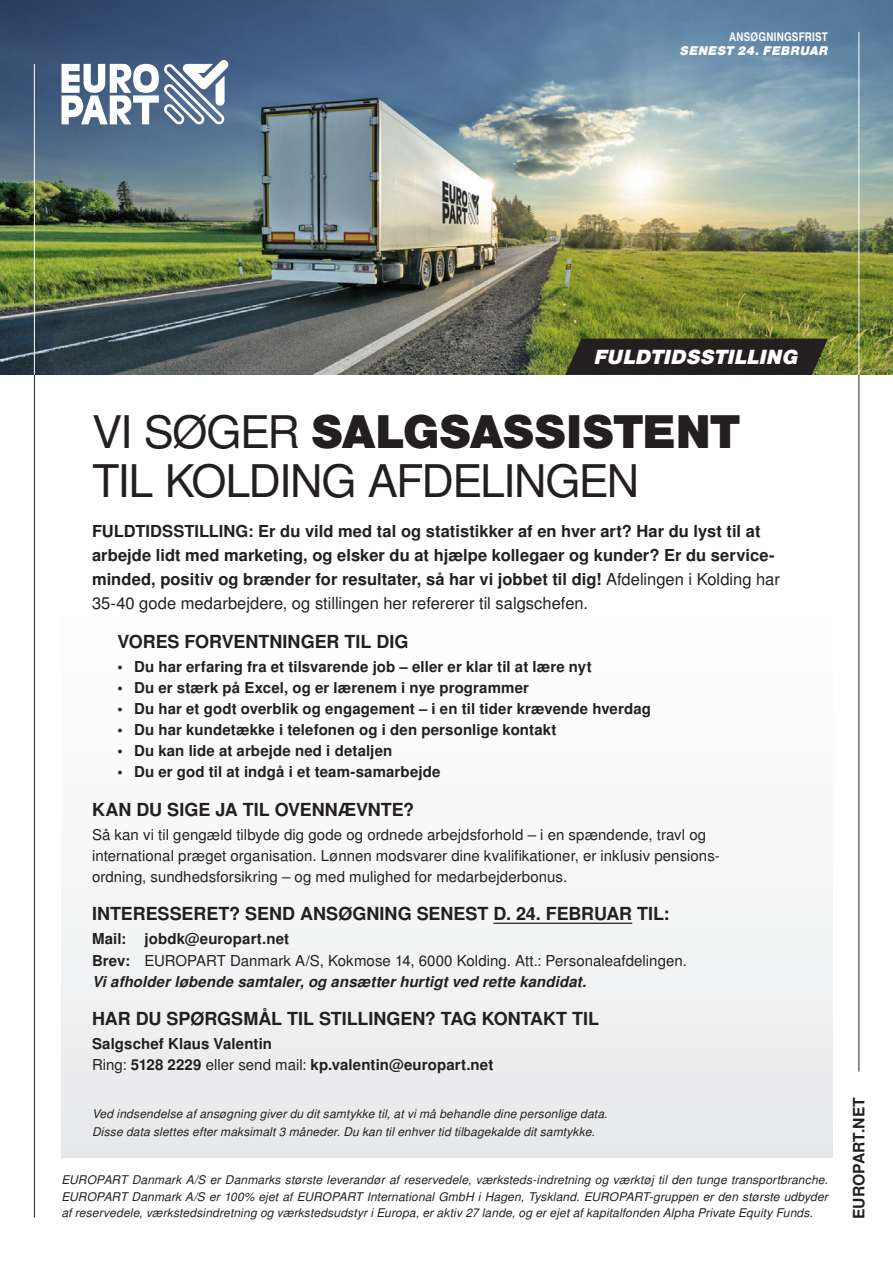
<style>
.page{position:relative;width:893px;height:1263px;background:#fff}
.page>*{position:absolute;margin:0;border:0;box-sizing:border-box;transform-origin:0 0}
.t1{font:45px/49.5px "Nimbus San LOT";letter-spacing:-.04em;color:#231f20}
.t2{font:italic 900 19.5px "Nimbus San LOT";color:#fff}
.t3{font:700 18px "Nimbus San LOT";letter-spacing:-.005em;color:#231f20}
.t4{font:700 16.5px/24px "Nimbus San LOT";letter-spacing:.005em;color:#231f20}
.t5{font:700 15.6px "Nimbus San LOT";color:#231f20}
.t6{font:15px/21px "Nimbus San LOT";letter-spacing:.005em;color:#231f20}
.t7{font:700 15px/21px "Nimbus San LOT";letter-spacing:.01em;color:#231f20}
.t8{font:italic 12px/16.5px "Nimbus San LOT";letter-spacing:.015em;color:#231f20}
.t9{font:italic 900 12px "Nimbus San LOT";letter-spacing:.025em;color:#fff}
.t10{font:700 12px "Nimbus San Con LOT";letter-spacing:.02em;color:#fff}
.s1{font-weight:900}
.s2{font-weight:400}
.s3{font-weight:700}
.s4{font-weight:700;font-style:italic}
</style>
<div class="page">
<div style="left:62px;top:375px;width:770px;height:782px;background:linear-gradient(to bottom,#fff,#ececed)"></div>
<img style="left:0;top:0;width:893px;height:375px">
<div style="left:565px;top:339px;width:263px;height:36px;background:#231f20"></div>
<svg style="left:62px;top:60px;width:166px;height:64px"></svg>
<hr style="left:34px;top:64px;width:1px;height:311px;background:#fff">
<hr style="left:858px;top:32px;width:1px;height:343px;background:#fff">
<hr style="left:858px;top:375px;width:1px;height:696px;background:#231f20">
<hr style="left:34px;top:375px;width:1px;height:842px;background:#231f20">
<hr style="left:493px;top:923px;width:139px;height:1px;background:#231f20">
<p class="t10" style="left:729px;top:29px;width:100px">ANSØGNINGSFRIST</p>
<p class="t9" style="left:680px;top:43px;width:149px">SENEST 24. FEBRUAR</p>
<h2 class="t2" style="left:594px;top:345px;width:206px">FULDTIDSSTILLING</h2>
<h1 class="t1" style="left:92px;top:408px;width:649px">VI SØGER <span class="s1">SALGSASSISTENT<br></span>TIL KOLDING AFDELINGEN</h1>
<p class="t4" style="left:92px;top:520px;width:689px">FULDTIDSSTILLING: Er du vild med tal og statistikker af en hver art? Har du lyst til at arbejde lidt med marketing, og elsker du at hjælpe kollegaer og kunder? Er du service&shy;minded, positiv og brænder for resultater, så har vi jobbet til dig! <span class="s2">Afdelingen i Kolding har 35-40 gode medarbejdere, og stillingen her refererer til salgschefen.</span></p>
<h3 class="t3" style="left:118px;top:630px;width:293px">VORES FORVENTNINGER TIL DIG</h3>
<p class="t7" style="left:118px;top:656px;width:476px">• Du har erfaring fra et tilsvarende job – eller er klar til at lære nyt</p>
<p class="t7" style="left:118px;top:677px;width:413px">• Du er stærk på Excel, og er lærenem i nye programmer</p>
<p class="t7" style="left:118px;top:698px;width:535px">• Du har et godt overblik og engagement – i en til tider krævende hverdag</p>
<p class="t7" style="left:118px;top:719px;width:440px">• Du har kundetække i telefonen og i den personlige kontakt</p>
<p class="t7" style="left:118px;top:740px;width:276px">• Du kan lide at arbejde ned i detaljen</p>
<p class="t7" style="left:118px;top:761px;width:324px">• Du er god til at indgå i et team-samarbejde</p>
<h3 class="t3" style="left:92px;top:798px;width:324px">KAN DU SIGE JA TIL OVENNÆVNTE?</h3>
<p class="t6" style="left:92px;top:824px;width:629px">Så kan vi til gengæld tilbyde dig gode og ordnede arbejdsforhold – i en spændende, travl og international præget organisation. Lønnen modsvarer dine kvalifikationer, er inklusiv pensions&shy;ordning, sundhedsforsikring – og med mulighed for medarbejderbonus.</p>
<h3 class="t3" style="left:92px;top:903px;width:579px">INTERESSERET? SEND ANSØGNING SENEST D. 24. FEBRUAR TIL:</h3>
<p class="t6" style="left:92px;top:929px;width:596px"><span class="s3">Mail: jobdk@europart.net<br>Brev:</span> EUROPART Danmark A/S, Kokmose 14, 6000 Kolding. Att.: Personaleafdelingen.<br><span class="s4">Vi afholder løbende samtaler, og ansætter hurtigt ved rette kandidat.</span></p>
<h3 class="t3" style="left:92px;top:1008px;width:509px">HAR DU SPØRGSMÅL TIL STILLINGEN? TAG KONTAKT TIL</h3>
<p class="t7" style="left:92px;top:1034px;width:403px">Salgschef Klaus Valentin<br><span class="s2">Ring:</span> 5128 2229 <span class="s2">eller send mail:</span> kp.valentin@europart.net</p>
<p class="t8" style="left:92px;top:1105px;width:517px;line-height:18px">Ved indsendelse af ansøgning giver du dit samtykke til, at vi må behandle dine personlige data.<br>Disse data slettes efter maksimalt 3 måneder. Du kan til enhver tid tilbagekalde dit samtykke.</p>
<p class="t8" style="left:62px;top:1172px;width:768px;text-align:justify">EUROPART Danmark A/S er Danmarks største leverandør af reservedele, værksteds-indretning og værktøj til den tunge transportbranche.<br>EUROPART Danmark A/S er 100% ejet af EUROPART International GmbH i Hagen, Tyskland. EUROPART-gruppen er den største udbyder af reservedele, værkstedsindretning og værkstedsudstyr i Europa, er aktiv 27 lande, og er ejet af kapitalfonden Alpha Private Equity Funds.</p>
<h3 class="t5" style="left:850px;top:1219px;width:123px;rotate:-90deg">EUROPART.NET</h3>
</div>
